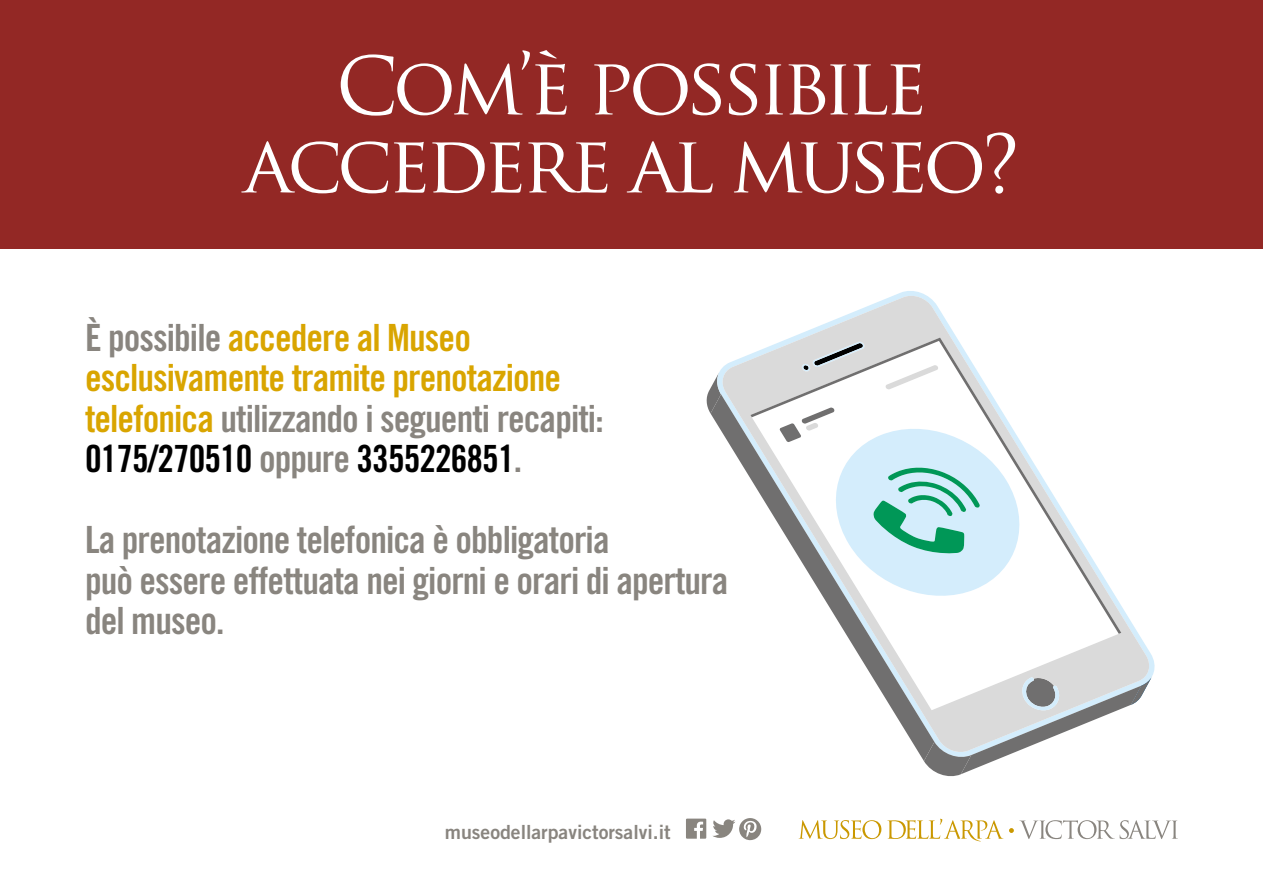
<style>
.page{position:relative;width:1263px;height:893px;background:#fff}
.page>*{position:absolute;margin:0;border:0;box-sizing:border-box;transform-origin:0 0}
.t1{font:78px/78px "Trajan Pro";letter-spacing:-.06em;color:#fff;text-align:center}
.t2{font:37.5px/40.5px "Trade Gothic Bold Cond Twenty";letter-spacing:-.025em;color:#d9a500}
.t3{font:37.5px/40.5px "Trade Gothic Bold Cond Twenty";letter-spacing:-.025em;color:#89857f}
.t4{font:19.5px "Trade Gothic Bold Two";color:#89857f}
.s1{color:#89857f}
.s2{color:#000}
</style>
<div class="page">
<div style="left:0;top:0;width:1263px;height:248px;background:#932825"></div>
<svg style="left:686px;top:819px;width:20px;height:20px"></svg>
<svg style="left:713px;top:818px;width:48px;height:22px"></svg>
<svg style="left:1009px;top:820px;width:169px;height:19px"></svg>
<svg style="left:799px;top:820px;width:82px;height:19px"></svg>
<svg style="left:887px;top:819px;width:116px;height:22px"></svg>
<svg style="left:706px;top:384px;width:7px;height:29px"></svg>
<svg style="left:719px;top:293px;width:433px;height:383px"></svg>
<svg style="left:710px;top:394px;width:224px;height:367px"></svg>
<svg style="left:924px;top:676px;width:228px;height:101px"></svg>
<svg style="left:750px;top:338px;width:371px;height:296px"></svg>
<h1 class="t1" style="left:243px;top:46px;width:778px">COM’È POSSIBILE<br>ACCEDERE AL MUSEO?</h1>
<p class="t2" style="left:85px;top:317px;width:520px"><span class="s1">È possibile</span> accedere al Museo esclusivamente tramite prenotazione telefonica <span class="s1">utilizzando i seguenti recapiti:<br></span><span class="s2">0175/270510</span> <span class="s1">oppure</span> <span class="s2">3355226851</span><span class="s1">.</span></p>
<p class="t3" style="left:85px;top:519px;width:645px">La prenotazione telefonica è obbligatoria<br>può essere effettuata nei giorni e orari di apertura del museo.</p>
<p class="t4" style="left:445px;top:820px;width:227px">museodellarpavictorsalvi.it</p>
</div>
